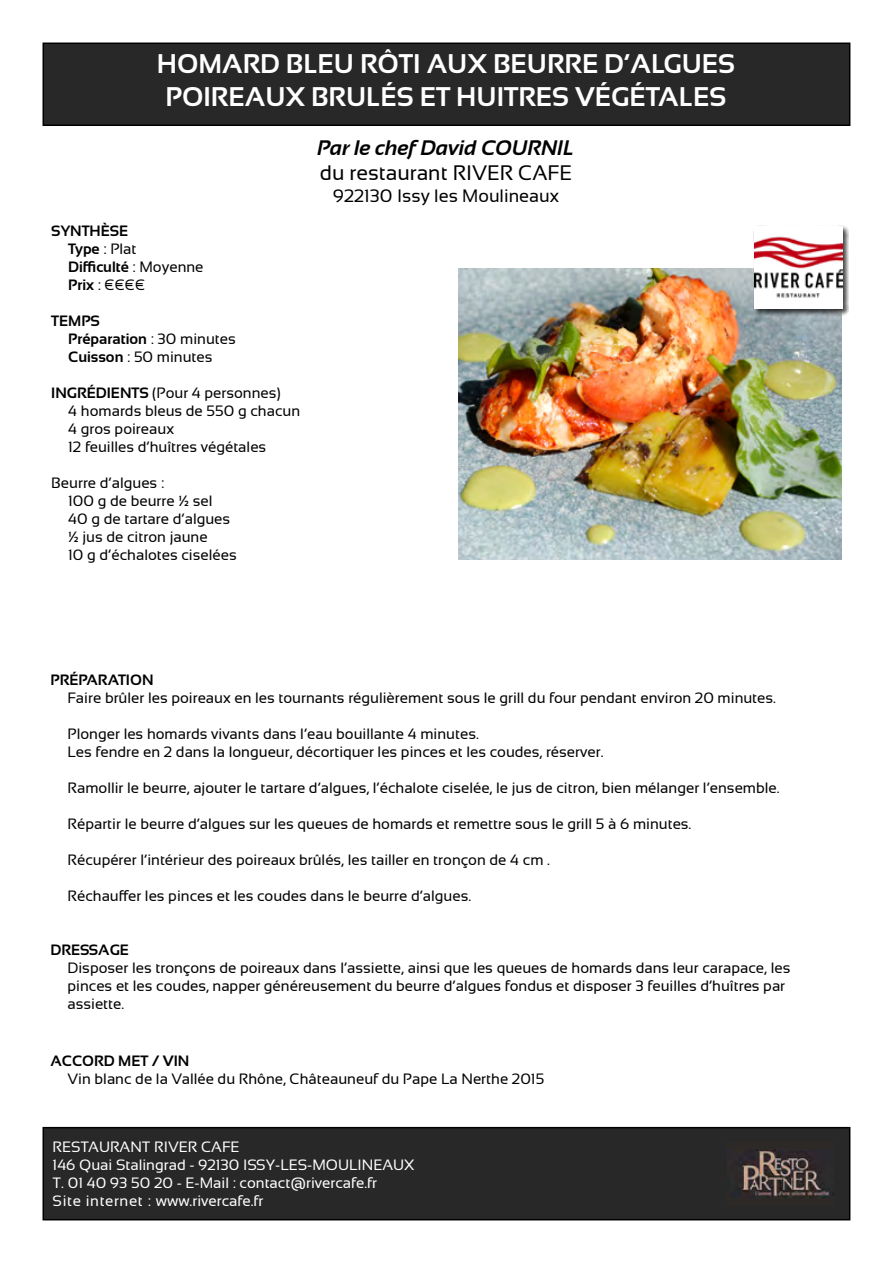
<style>
.page{position:relative;width:893px;height:1263px;background:#fff}
.page>*{position:absolute;margin:0;border:0;box-sizing:border-box;transform-origin:0 0}
.t1{font:700 27px/32.4px "Sansation";color:#fff;text-align:center}
.t2{font:italic 700 21px "Sansation";color:#000}
.t3{font:21px "Sansation";color:#000}
.t4{font:18px "Sansation";color:#000}
.t5{font:15px/18px "Sansation";color:#000}
.t6{font:15px/18px "Sansation";color:#fff}
.t7{font:700 15px/18px "Sansation";color:#000}
.s1{font-weight:400}
.s2{font-weight:700}
</style>
<div class="page">
<div style="left:43px;top:1128px;width:807px;height:92px;background:#292829"></div>
<div style="left:43px;top:1127px;width:807px;height:93px;border:2px solid #000"></div>
<div style="left:43px;top:43px;width:807px;height:82px;background:#292829"></div>
<div style="left:43px;top:43px;width:807px;height:83px;border:2px solid #000"></div>
<img style="left:458px;top:268px;width:383px;height:291px">
<div style="left:753px;top:226px;width:96px;height:90px;background:#000;opacity:.75"></div>
<img style="left:754px;top:226px;width:88px;height:83px">
<img style="left:742px;top:1150px;width:91px;height:47px">
<h1 class="t1" style="left:157px;top:48px;width:580px">HOMARD BLEU RÔTI AUX BEURRE D’ALGUES<br>POIREAUX BRULÉS ET HUITRES VÉGÉTALES</h1>
<p class="t7" style="left:68px;top:222px;width:137px;text-indent:-17px">SYNTHÈSE<br>Type <span class="s1">: Plat<br></span>Difficulté <span class="s1">: Moyenne<br></span>Prix <span class="s1">: €€€€</span></p>
<p class="t7" style="left:68px;top:312px;width:169px;text-indent:-17px">TEMPS<br>Préparation <span class="s1">: 30 minutes<br></span>Cuisson <span class="s1">: 50 minutes</span></p>
<p class="t5" style="left:68px;top:384px;width:233px;text-indent:-17px"><span class="s2">INGRÉDIENTS</span> (Pour 4 personnes)<br>4 homards bleus de 550 g chacun<br>4 gros poireaux<br>12 feuilles d’huîtres végétales</p>
<p class="t5" style="left:68px;top:474px;width:170px;text-indent:-17px">Beurre d’algues :<br>100 g de beurre ½ sel<br>40 g de tartare d’algues ½ jus de citron jaune<br>10 g d’échalotes ciselées</p>
<h2 class="t2" style="left:317px;top:136px;width:258px">Par le chef David COURNIL</h2>
<h2 class="t3" style="left:320px;top:161px;width:254px">du restaurant RIVER CAFE</h2>
<p class="t4" style="left:333px;top:186px;width:227px">922130 Issy les Moulineaux</p>
<p class="t7" style="left:50px;top:670px;width:105px">PRÉPARATION</p>
<p class="t5" style="left:68px;top:688px;width:710px">Faire brûler les poireaux en les tournants régulièrement sous le grill du four pendant environ 20 minutes.</p>
<p class="t5" style="left:68px;top:724px;width:537px">Plonger les homards vivants dans l’eau bouillante 4 minutes.<br>Les fendre en 2 dans la longueur, décortiquer les pinces et les coudes, réserver.</p>
<p class="t5" style="left:68px;top:778px;width:714px">Ramollir le beurre, ajouter le tartare d’algues, l’échalote ciselée, le jus de citron, bien mélanger l’ensemble.</p>
<p class="t5" style="left:68px;top:814px;width:625px">Répartir le beurre d’algues sur les queues de homards et remettre sous le grill 5 à 6 minutes.</p>
<p class="t5" style="left:68px;top:850px;width:484px">Récupérer l’intérieur des poireaux brûlés, les tailler en tronçon de 4 cm .</p>
<p class="t5" style="left:68px;top:886px;width:405px">Réchauffer les pinces et les coudes dans le beurre d’algues.</p>
<p class="t7" style="left:50px;top:940px;width:80px">DRESSAGE</p>
<p class="t5" style="left:68px;top:958px;width:724px">Disposer les tronçons de poireaux dans l’assiette, ainsi que les queues de homards dans leur carapace, les pinces et les coudes, napper généreusement du beurre d’algues fondus et disposer 3 feuilles d’huîtres par assiette.</p>
<p class="t7" style="left:50px;top:1052px;width:140px">ACCORD MET / VIN</p>
<p class="t5" style="left:68px;top:1070px;width:478px">Vin blanc de la Vallée du Rhône, Châteauneuf du Pape La Nerthe 2015</p>
<p class="t6" style="left:53px;top:1138px;width:363px">RESTAURANT RIVER CAFE<br>146 Quai Stalingrad - 92130 ISSY-LES-MOULINEAUX T. 01 40 93 50 20 - E-Mail : contact@rivercafe.fr<br>Site internet : www.rivercafe.fr</p>
</div>
